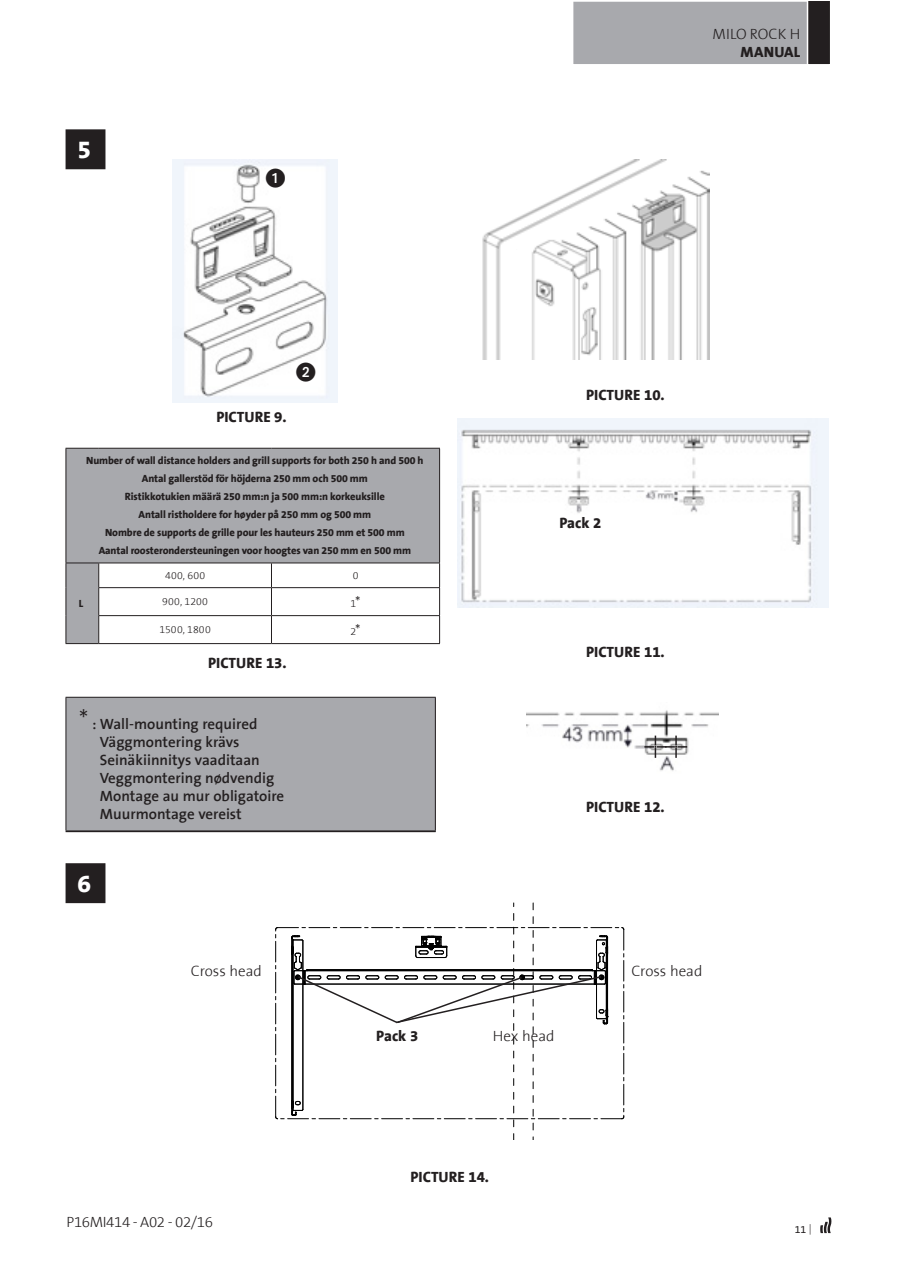
<style>
.page{position:relative;width:897px;height:1267px;background:#fff}
.page>*{position:absolute;margin:0;border:0;box-sizing:border-box;transform-origin:0 0}
.t1{font:800 24.75px "The Sans B8";color:#fff}
.t2{font:600 15px/18px "The Sans B6";color:#231f20}
.t3{font:800 15px "The Sans B8";color:#231f20}
.t4{font:300 15px "The Sans B3";color:#231f20}
.t5{font:300 15px "The Sans B3";letter-spacing:-.025em;color:#231f20}
.t6{font:800 10.5px/18px "The Sans B8";letter-spacing:-.01em;color:#231f20;text-align:center}
.t7{font:300 10.5px "The Sans B3";letter-spacing:.015em;color:#231f20}
.t8{font:10.5px "The Sans B5 Plain";color:#231f20}
.s1{font-size:15px}
.s2{font-family:"The Sans B3";font-weight:300;font-size:27px}
.s3{font-family:"The Sans B3";font-weight:300}
</style>
<div class="page">
<svg style="left:573px;top:2px;width:257px;height:62px;background:#9d9ea1"></svg>
<div style="left:66px;top:130px;width:39px;height:39px;background:#231f20"></div>
<div style="left:66px;top:129px;width:39px;height:40px;border:1px solid #231f20"></div>
<img style="left:172px;top:159px;width:165px;height:243px">
<div style="left:67px;top:449px;width:372px;height:194px;background:#a8a9ad"></div>
<hr style="left:439px;top:448px;width:1px;height:114px;background:#231f20">
<hr style="left:66px;top:643px;width:33px;height:1px;background:#231f20">
<hr style="left:99px;top:562px;width:172px;height:1px;background:#231f20">
<hr style="left:271px;top:562px;width:169px;height:1px;background:#231f20">
<hr style="left:99px;top:643px;width:172px;height:1px;background:#231f20">
<hr style="left:271px;top:643px;width:169px;height:1px;background:#231f20">
<hr style="left:66px;top:448px;width:33px;height:1px;background:#231f20">
<hr style="left:66px;top:448px;width:1px;height:114px;background:#231f20">
<hr style="left:99px;top:448px;width:172px;height:1px;background:#231f20">
<hr style="left:271px;top:448px;width:169px;height:1px;background:#231f20">
<hr style="left:66px;top:562px;width:33px;height:1px;background:#231f20">
<svg style="left:66px;top:563px;width:1px;height:80px"></svg>
<svg style="left:98px;top:563px;width:342px;height:80px"></svg>
<img style="left:482px;top:159px;width:227px;height:200px">
<img style="left:457px;top:418px;width:371px;height:189px">
<img style="left:526px;top:710px;width:192px;height:61px">
<div style="left:66px;top:863px;width:39px;height:39px;background:#231f20"></div>
<div style="left:66px;top:863px;width:39px;height:40px;border:1px solid #231f20"></div>
<svg style="left:275px;top:902px;width:349px;height:237px"></svg>
<svg style="left:820px;top:1217px;width:11px;height:15px"></svg>
<svg style="left:644px;top:735px;width:43px;height:22px"></svg>
<div style="left:66px;top:697px;width:369px;height:134px;background:#a8a9ad"></div>
<hr style="left:66px;top:830px;width:369px;height:2px;background:#231f20">
<hr style="left:66px;top:697px;width:369px;height:1px;background:#231f20">
<hr style="left:66px;top:697px;width:1px;height:133px;background:#231f20">
<hr style="left:435px;top:697px;width:1px;height:133px;background:#231f20">
<svg style="left:266px;top:168px;width:19px;height:19px"></svg>
<svg style="left:296px;top:363px;width:19px;height:19px"></svg>
<h1 class="t1" style="left:77px;top:137px;width:15px">5</h1>
<h2 class="t4" style="left:712px;top:26px;width:89px">MILO ROCK H</h2>
<h2 class="t3" style="left:740px;top:44px;width:61px">MANUAL</h2>
<h2 class="t3" style="left:216px;top:408px;width:72px">PICTURE 9.</h2>
<p class="t6" style="left:86px;top:452px;width:339px">Number of wall distance holders and grill supports for both 250 h and 500 h Antal gallerstöd för höjderna 250 mm och 500 mm<br>Ristikkotukien määrä 250 mm:n ja 500 mm:n korkeuksille<br>Antall ristholdere for høyder på 250 mm og 500 mm<br>Nombre de supports de grille pour les hauteurs 250 mm et 500 mm<br>Aantal roosterondersteuningen voor hoogtes van 250 mm en 500 mm</p>
<p class="t6" style="left:79px;top:595px;width:6px">L</p>
<p class="t7" style="left:165px;top:570px;width:42px">400, 600</p>
<p class="t7" style="left:352px;top:570px;width:7px">0</p>
<p class="t7" style="left:162px;top:596px;width:47px">900, 1200</p>
<p class="t7" style="left:350px;top:598px;width:12px">1<span class="s1">*</span></p>
<p class="t7" style="left:159px;top:624px;width:53px">1500, 1800</p>
<p class="t7" style="left:350px;top:626px;width:12px">2<span class="s1">*</span></p>
<h2 class="t3" style="left:208px;top:655px;width:80px">PICTURE 13.</h2>
<h2 class="t2" style="left:100px;top:715px;width:186px;text-indent:-21px"><span class="s2">*</span> : Wall-mounting required<br>Väggmontering krävs<br>Seinäkiinnitys vaaditaan<br>Veggmontering nødvendig<br>Montage au mur obligatoire<br>Muurmontage vereist</h2>
<h1 class="t1" style="left:77px;top:870px;width:15px">6</h1>
<h2 class="t3" style="left:586px;top:387px;width:80px">PICTURE 10.</h2>
<h2 class="t3" style="left:559px;top:515px;width:43px">Pack 2</h2>
<h2 class="t3" style="left:586px;top:643px;width:80px">PICTURE 11.</h2>
<h2 class="t3" style="left:586px;top:799px;width:80px">PICTURE 12.</h2>
<h2 class="t4" style="left:191px;top:963px;width:73px">Cross head</h2>
<h2 class="t4" style="left:631px;top:963px;width:73px">Cross head</h2>
<h2 class="t3" style="left:376px;top:1027px;width:43px">Pack 3</h2>
<h2 class="t4" style="left:493px;top:1027px;width:63px">Hex head</h2>
<h2 class="t5" style="left:67px;top:1214px;width:148px">P16MI414 - A02 - 02/16</h2>
<h2 class="t3" style="left:410px;top:1168px;width:80px">PICTURE 14.</h2>
<p class="t8" style="left:794px;top:1223px;width:18px">11<span class="s3">|</span></p>
</div>
